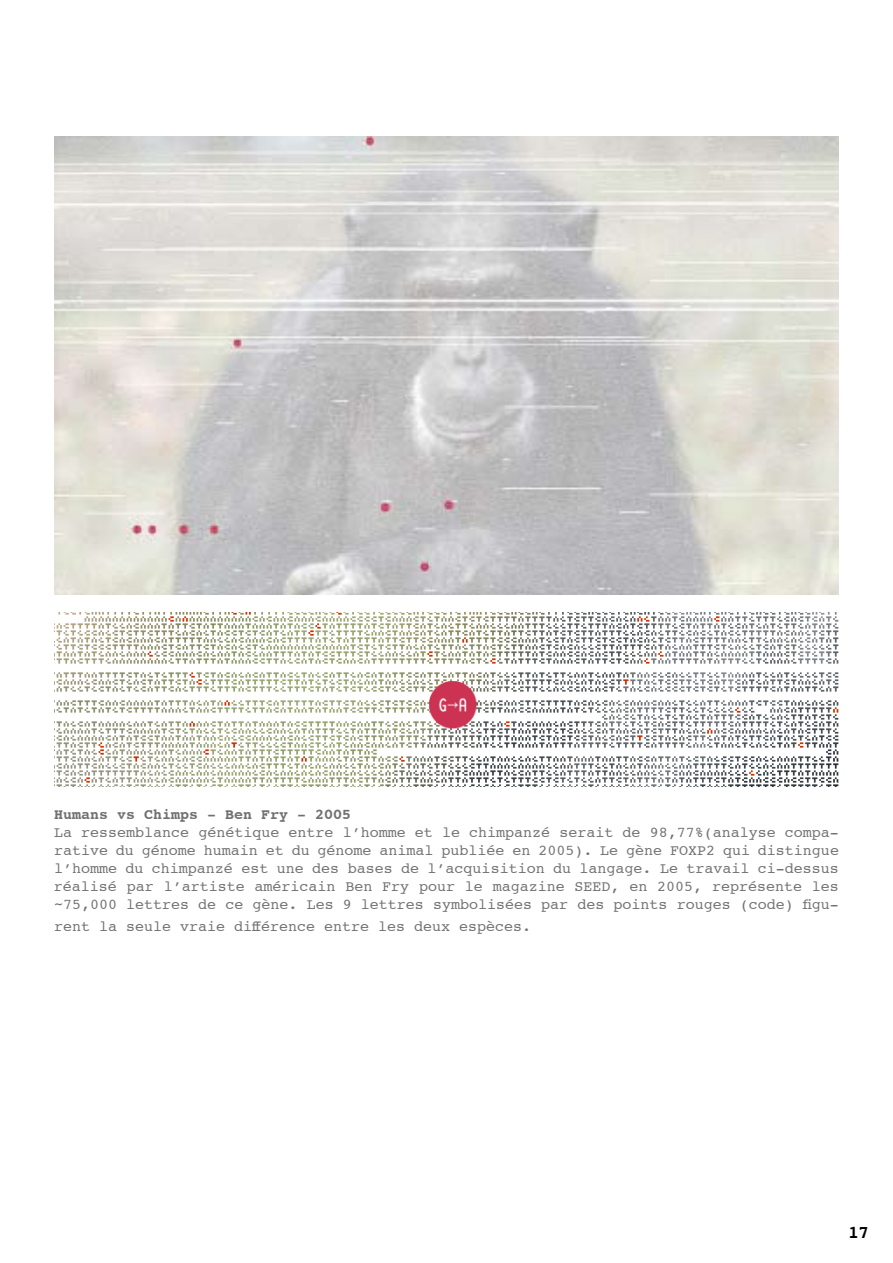
<style>
.page{position:relative;width:893px;height:1263px;background:#fff}
.page>*{position:absolute;margin:0;border:0;box-sizing:border-box;transform-origin:0 0}
.t1{font:700 18px "Courier";color:#000}
.t2{font:15px/18px "Courier";color:#707173;text-align:justify}
.t3{font:700 15px "Courier";color:#707173}
</style>
<div class="page">
<img style="left:54px;top:137px;width:785px;height:458px">
<img style="left:54px;top:612px;width:785px;height:175px">
<p class="t3" style="left:54px;top:803px;width:299px">Humans vs Chimps - Ben Fry - 2005</p>
<p class="t2" style="left:54px;top:823px;width:786px">La ressemblance génétique entre l’homme et le chimpanzé serait de 98,77%(analyse compa&shy;rative du génome humain et du génome animal publiée en 2005). Le gène FOXP2 qui distingue l’homme du chimpanzé est une des bases de l’acquisition du langage. Le travail ci-dessus réalisé par l’artiste américain Ben Fry pour le magazine SEED, en 2005, représente les ~75,000 lettres de ce gène. Les 9 lettres symbolisées par des points rouges (code) figu-</p>
<p class="t2" style="left:54px;top:917px;width:478px">rent la seule vraie différence entre les deux espèces.</p>
<p class="t1" style="left:848px;top:1218px;width:23px">17</p>
</div>
